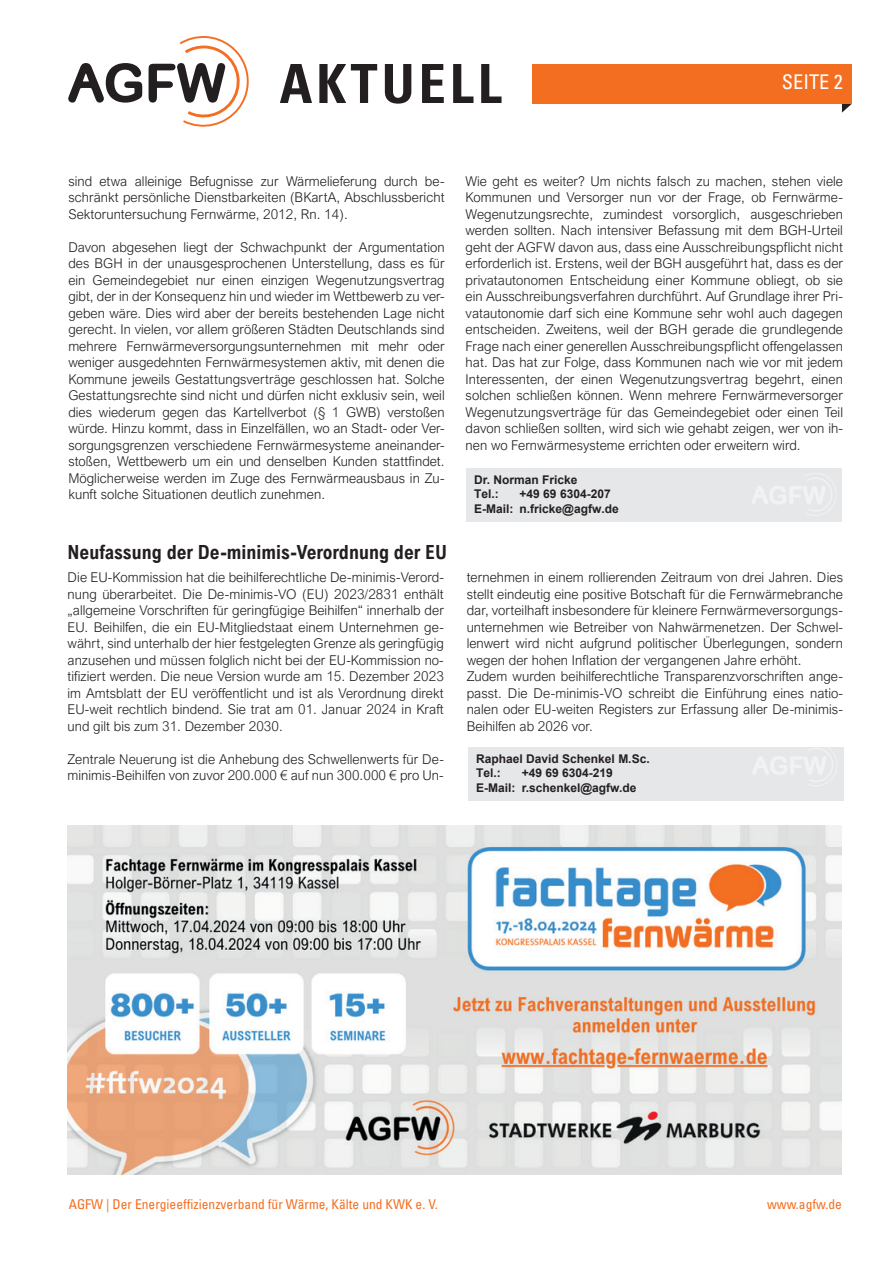
<style>
.page{position:relative;width:893px;height:1263px;background:#fff}
.page>*{position:absolute;margin:0;border:0;box-sizing:border-box;transform-origin:0 0}
.t1{font:700 condensed 54px "Univers";letter-spacing:.075em;color:#231f20}
.t2{font:condensed 20.25px "Univers";color:#fff}
.t3{font:700 19.5px "Arial Nova Cond";color:#231f20}
.t4{font:300 13.5px/16.5px "Arial Nova";letter-spacing:.005em;color:#231f20;text-align:justify}
.t5{font:condensed 13.5px "Univers";color:#f36e21}
.t6{font:700 12px/14.4px "Arial";color:#231f20}
</style>
<div class="page">
<svg style="left:68px;top:63px;width:74px;height:40px"></svg>
<svg style="left:149px;top:36px;width:100px;height:91px"></svg>
<svg style="left:842px;top:104px;width:9px;height:9px"></svg>
<div style="left:531px;top:64px;width:320px;height:40px;background:#f36e21"></div>
<div style="left:466px;top:468px;width:375px;height:53px;background:#e6e7e9"></div>
<svg style="left:752px;top:473px;width:80px;height:43px"></svg>
<div style="left:468px;top:747px;width:376px;height:54px;background:#e6e7e9"></div>
<svg style="left:753px;top:748px;width:84px;height:37px"></svg>
<img style="left:68px;top:825px;width:774px;height:350px">
<h1 class="t1" style="left:279px;top:51px;width:224px">AKTUELL</h1>
<h2 class="t2" style="left:782px;top:69px;width:62px">SEITE 2</h2>
<p class="t4" style="left:68px;top:173px;width:378px">sind etwa alleinige Befugnisse zur Wärmelieferung durch be&shy;schränkt persönliche Dienstbarkeiten (BKartA, Abschlussbericht Sektoruntersuchung Fernwärme, 2012, Rn. 14).</p>
<p class="t4" style="left:68px;top:239px;width:378px">Davon abgesehen liegt der Schwachpunkt der Argumentation des BGH in der unausgesprochenen Unterstellung, dass es für ein Gemeindegebiet nur einen einzigen Wegenutzungsvertrag gibt, der in der Konsequenz hin und wieder im Wettbewerb zu ver&shy;geben wäre. Dies wird aber der bereits bestehenden Lage nicht gerecht. In vielen, vor allem größeren Städten Deutschlands sind mehrere Fernwärmeversorgungsunternehmen mit mehr oder weniger ausgedehnten Fernwärmesystemen aktiv, mit denen die Kommune jeweils Gestattungsverträge geschlossen hat. Solche Gestattungsrechte sind nicht und dürfen nicht exklusiv sein, weil dies wiederum gegen das Kartellverbot (§ 1 GWB) verstoßen würde. Hinzu kommt, dass in Einzelfällen, wo an Stadt- oder Ver&shy;sorgungsgrenzen verschiedene Fernwärmesysteme aneinander&shy;stoßen, Wettbewerb um ein und denselben Kunden stattfindet.<br>Möglicherweise werden im Zuge des Fernwärmeausbaus in Zu&shy;kunft solche Situationen deutlich zunehmen.</p>
<h3 class="t3" style="left:68px;top:540px;width:381px">Neufassung der De-minimis-Verordnung der EU</h3>
<p class="t4" style="left:68px;top:569px;width:378px">Die EU-Kommission hat die beihilferechtliche De-minimis-Verord&shy;nung überarbeitet. Die De-minimis-VO (EU) 2023/2831 enthält „allgemeine Vorschriften für geringfügige Beihilfen“ innerhalb der EU. Beihilfen, die ein EU-Mitgliedstaat einem Unternehmen ge&shy;währt, sind unterhalb der hier festgelegten Grenze als geringfügig anzusehen und müssen folglich nicht bei der EU-Kommission no&shy;tifiziert werden. Die neue Version wurde am 15. Dezember 2023 im Amtsblatt der EU veröffentlicht und ist als Verordnung direkt EU-weit rechtlich bindend. Sie trat am 01. Januar 2024 in Kraft und gilt bis zum 31. Dezember 2030.</p>
<p class="t4" style="left:68px;top:750px;width:378px">Zentrale Neuerung ist die Anhebung des Schwellenwerts für De&shy;minimis-Beihilfen von zuvor 200.000 € auf nun 300.000 € pro Un-</p>
<p class="t4" style="left:466px;top:173px;width:379px">Wie geht es weiter? Um nichts falsch zu machen, stehen viele Kommunen und Versorger nun vor der Frage, ob Fernwärme-Wegenutzungsrechte, zumindest vorsorglich, ausgeschrieben werden sollten. Nach intensiver Befassung mit dem BGH-Urteil geht der AGFW davon aus, dass eine Ausschreibungspflicht nicht erforderlich ist. Erstens, weil der BGH ausgeführt hat, dass es der privatautonomen Entscheidung einer Kommune obliegt, ob sie ein Ausschreibungsverfahren durchführt. Auf Grundlage ihrer Pri&shy;vatautonomie darf sich eine Kommune sehr wohl auch dagegen entscheiden. Zweitens, weil der BGH gerade die grundlegende Frage nach einer generellen Ausschreibungspflicht offengelassen hat. Das hat zur Folge, dass Kommunen nach wie vor mit jedem Interessenten, der einen Wegenutzungsvertrag begehrt, einen solchen schließen können. Wenn mehrere Fernwärmeversorger Wegenutzungsverträge für das Gemeindegebiet oder einen Teil davon schließen sollten, wird sich wie gehabt zeigen, wer von ih&shy;nen wo Fernwärmesysteme errichten oder erweitern wird.</p>
<p class="t6" style="left:474px;top:472px;width:105px">Dr. Norman Fricke<br>Tel.:</p>
<p class="t6" style="left:474px;top:487px;width:146px;text-indent:46px">+49 69 6304-207<br>E-Mail: n.fricke@agfw.de</p>
<p class="t4" style="left:467px;top:569px;width:378px;text-align:left">ternehmen in einem rollierenden Zeitraum von drei Jahren. Dies stellt eindeutig eine positive Botschaft für die Fernwärmebranche dar, vorteilhaft insbesondere für kleinere Fernwärmeversorgungs&shy;unternehmen wie Betreiber von Nahwärmenetzen. Der Schwel&shy;lenwert wird nicht aufgrund politischer Überlegungen, sondern wegen der hohen Inflation der vergangenen Jahre erhöht.<br>Zudem wurden beihilferechtliche Transparenzvorschriften ange&shy;passt. Die De-minimis-VO schreibt die Einführung eines natio&shy;nalen oder EU-weiten Registers zur Erfassung aller De-minimis-Beihilfen ab 2026 vor.</p>
<p class="t6" style="left:476px;top:752px;width:175px">Raphael David Schenkel M.Sc.<br>Tel.:</p>
<p class="t6" style="left:476px;top:766px;width:162px;text-indent:46px">+49 69 6304-219<br>E-Mail: r.schenkel@agfw.de</p>
<p class="t5" style="left:69px;top:1195px;width:371px">AGFW | Der Energieeffizienzverband für Wärme, Kälte und KWK e. V.</p>
<p class="t5" style="left:767px;top:1195px;width:76px">www.agfw.de</p>
</div>
